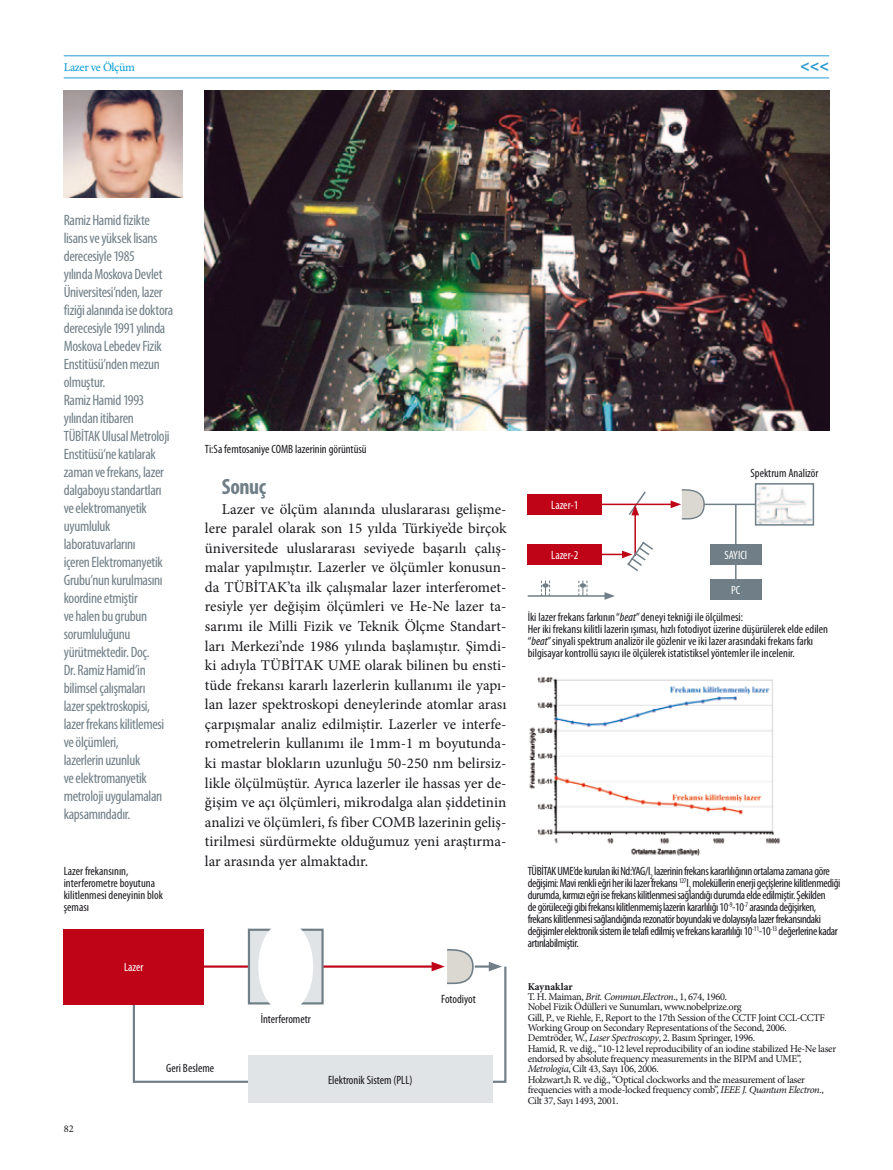
<style>
.page{position:relative;width:893px;height:1170px;background:#fff}
.page>*{position:absolute;margin:0;border:0;box-sizing:border-box;transform-origin:0 0}
.t1{font:700 condensed 22.2px "Myriad Pro";letter-spacing:-.02em;color:#707f87}
.t2{font:700 16.2px "Myriad Pro";color:#2699d1}
.t3{font:15px/19.5px "Minion Pro";color:#1a171c;text-align:justify}
.t4{font:condensed 15px/18px "Myriad Pro";letter-spacing:-.02em;color:#707f87}
.t5{font:condensed 12px/12px "Myriad Pro";letter-spacing:-.03em;color:#1a171c}
.t6{font:condensed 12px/12px "Myriad Pro";color:#1a171c}
.t7{font:condensed 12px "Myriad Pro";color:#fff}
.t8{font:12px "Minion Pro";letter-spacing:-.03em;color:#009bd5}
.t9{font:10.35px/10.4px "Minion Pro";letter-spacing:-.03em;color:#1a171c}
.s1{font-style:italic}
.s2{font-weight:700}
</style>
<div class="page">
<hr style="left:64px;top:78px;width:765px;height:1px;background:#2699d1">
<hr style="left:64px;top:56px;width:765px;height:1px;background:#2699d1">
<img style="left:64px;top:91px;width:119px;height:106px">
<img style="left:529px;top:676px;width:252px;height:180px">
<img style="left:205px;top:91px;width:624px;height:340px">
<hr style="left:200px;top:965px;width:236px;height:2px;background:#c00418">
<div style="left:248px;top:928px;width:76px;height:76px;background:#e0e4e7;border:2px solid #707f87"></div>
<svg style="left:132px;top:989px;width:129px;height:94px"></svg>
<div style="left:64px;top:928px;width:140px;height:76px;background:#c00418"></div>
<div style="left:248px;top:1055px;width:245px;height:48px;background:#e0e4e7"></div>
<svg style="left:378px;top:949px;width:129px;height:134px"></svg>
<div style="left:259px;top:922px;width:53px;height:89px;background:#fff;border-radius:50%"></div>
<div style="left:258px;top:921px;width:55px;height:91px;border:2px solid #fff;border-radius:50%"></div>
<div style="left:528px;top:544px;width:74px;height:20px;background:#c00418"></div>
<hr style="left:735px;top:504px;width:1px;height:91px;background:#707f87">
<div style="left:710px;top:544px;width:51px;height:20px;background:#707f87"></div>
<div style="left:710px;top:578px;width:51px;height:21px;background:#707f87"></div>
<hr style="left:600px;top:503px;width:73px;height:2px;background:#c00418">
<hr style="left:597px;top:553px;width:27px;height:2px;background:#c00418">
<hr style="left:634px;top:513px;width:2px;height:43px;background:#c00418">
<svg style="left:627px;top:491px;width:20px;height:25px"></svg>
<hr style="left:702px;top:503px;width:59px;height:2px;background:#707f87">
<div style="left:528px;top:494px;width:74px;height:20px;background:#c00418"></div>
<svg style="left:671px;top:489px;width:34px;height:31px"></svg>
<svg style="left:622px;top:540px;width:31px;height:32px"></svg>
<hr style="left:528px;top:595px;width:79px;height:1px;background:#707f87">
<svg style="left:604px;top:592px;width:11px;height:7px"></svg>
<svg style="left:541px;top:580px;width:9px;height:16px"></svg>
<svg style="left:578px;top:580px;width:10px;height:16px"></svg>
<img style="left:758px;top:486px;width:53px;height:36px">
<div style="left:755px;top:483px;width:59px;height:42px;border:2px solid #707f87"></div>
<p class="t8" style="left:64px;top:59px;width:73px">Lazer ve Ölçüm</p>
<p class="t2" style="left:800px;top:55px;width:30px">&lt;&lt;&lt;</p>
<p class="t4" style="left:64px;top:210px;width:111px">Ramiz Hamid fizikte lisans ve yüksek lisans derecesiyle 1985<br>yılında Moskova Devlet<br>Üniversitesi’nden, lazer fiziği alanında ise doktora derecesiyle 1991 yılında<br>Moskova Lebedev Fizik<br>Enstitüsü’nden mezun olmuştur.<br>Ramiz Hamid 1993 yılından itibaren<br>TÜBİTAK Ulusal Metroloji<br>Enstitüsü’ne katılarak zaman ve frekans, lazer dalgaboyu standartları ve elektromanyetik uyumluluk laboratuvarlarını<br>içeren Elektromanyetik<br>Grubu’nun kurulmasını koordine etmiştir<br>ve halen bu grubun sorumluluğunu yürütmektedir. Doç.<br>Dr. Ramiz Hamid’in bilimsel çalışmaları<br>lazer spektroskopisi, lazer frekans kilitlemesi ve ölçümleri,<br>lazerlerin uzunluk<br>ve elektromanyetik metroloji uygulamaları kapsamındadır.</p>
<p class="t6" style="left:64px;top:865px;width:101px">Lazer frekansının, interferometre boyutuna kilitlenmesi deneyinin blok şeması</p>
<p class="t7" style="left:124px;top:959px;width:21px">Lazer</p>
<p class="t6" style="left:205px;top:442px;width:163px">Ti:Sa femtosaniye COMB lazerinin görüntüsü</p>
<h1 class="t1" style="left:222px;top:472px;width:46px">Sonuç</h1>
<p class="t3" style="left:205px;top:499px;width:303px;text-indent:17px">Lazer ve ölçüm alanında uluslararası gelişme&shy;lere paralel olarak son 15 yılda Türkiye’de birçok üniversitede uluslararası seviyede başarılı çalış&shy;malar yapılmıştır. Lazerler ve ölçümler konusun&shy;da TÜBİTAK’ta ilk çalışmalar lazer interferomet&shy;resiyle yer değişim ölçümleri ve He-Ne lazer ta&shy;sarımı ile Milli Fizik ve Teknik Ölçme Standart&shy;ları Merkezi’nde 1986 yılında başlamıştır. Şimdi&shy;ki adıyla TÜBİTAK UME olarak bilinen bu ensti&shy;tüde frekansı kararlı lazerlerin kullanımı ile yapı&shy;lan lazer spektroskopi deneylerinde atomlar arası çarpışmalar analiz edilmiştir. Lazerler ve interfe&shy;rometrelerin kullanımı ile 1mm-1 m boyutunda&shy;ki mastar blokların uzunluğu 50-250 nm belirsiz&shy;likle ölçülmüştür. Ayrıca lazerler ile hassas yer de&shy;ğişim ve açı ölçümleri, mikrodalga alan şiddetinin analizi ve ölçümleri, fs fiber COMB lazerinin geliş&shy;tirilmesi sürdürmekte olduğumuz yeni araştırma&shy;lar arasında yer almaktadır.</p>
<p class="t6" style="left:261px;top:1012px;width:52px">İnterferometr</p>
<p class="t6" style="left:441px;top:992px;width:36px">Fotodiyot</p>
<p class="t9" style="left:64px;top:1123px;width:11px">82</p>
<p class="t6" style="left:166px;top:1061px;width:50px">Geri Besleme</p>
<p class="t6" style="left:328px;top:1073px;width:86px">Elektronik Sistem (PLL)</p>
<p class="t7" style="left:551px;top:497px;width:29px">Lazer-1</p>
<p class="t7" style="left:551px;top:547px;width:29px">Lazer-2</p>
<p class="t6" style="left:750px;top:467px;width:69px">Spektrum Analizör</p>
<p class="t7" style="left:724px;top:547px;width:24px">SAYICI</p>
<p class="t7" style="left:731px;top:582px;width:11px">PC</p>
<p class="t6" style="left:528px;top:611px;width:302px">İki lazer frekans farkının “<span class="s1">beat</span>” deneyi tekniği ile ölçülmesi:<br>Her iki frekansı kilitli lazerin ışıması, hızlı fotodiyot üzerine düşürülerek elde edilen “<span class="s1">beat</span>” sinyali spektrum analizör ile gözlenir ve iki lazer arasındaki frekans farkı bilgisayar kontrollü sayıcı ile ölçülerek istatistiksel yöntemler ile incelenir.</p>
<p class="t5" style="left:528px;top:865px;width:314px">TÜBİTAK UME’de kurulan iki Nd:YAG/I<sub>2</sub> lazerinin frekans kararlılığının ortalama zamana göre değişimi: Mavi renkli eğri her iki lazer frekansı <sup>127</sup>I<sub>2</sub> moleküllerin enerji geçişlerine kilitlenmediği durumda, kırmızı eğri ise frekans kilitlenmesi sağlandığı durumda elde edilmiştir. Şekilden<br>de görüleceği gibi frekansı kilitlenmemiş lazerin kararlılığı 10<sup>-9</sup>-10<sup>-7</sup> arasında değişirken, frekans kilitlenmesi sağlandığında rezonatör boyundaki ve dolayısıyla lazer frekansındaki değişimler elektronik sistem ile telafi edilmiş ve frekans kararlılığı 10<sup>-11</sup>-10<sup>-13</sup> değerlerine kadar artırılabilmiştir.</p>
<p class="t9" style="left:528px;top:981px;width:310px"><span class="s2">Kaynaklar<br></span>T. H. Maiman, <span class="s1">Brit. Commun.Electron</span>., 1, 674, 1960.<br>Nobel Fizik Ödülleri ve Sunumları, www.nobelprize.org<br>Gill, P., ve Riehle, F., Report to the 17th Session of the CCTF Joint CCL-CCTF Working Group on Secondary Representations of the Second, 2006.<br>Demtröder, W., <span class="s1">Laser Spectroscopy</span>, 2. Basım Springer, 1996.<br>Hamid, R. ve diğ., “10-12 level reproducibility of an iodine stabilized He-Ne laser endorsed by absolute frequency measurements in the BIPM and UME”, <span class="s1">Metrologia</span>, Cilt 43, Sayı 106, 2006.<br>Holzwart,h R. ve diğ., “Optical clockworks and the measurement of laser frequencies with a mode-locked frequency comb”, <span class="s1">IEEE J. Quantum Electron.</span>, Cilt 37, Sayı 1493, 2001.</p>
</div>
